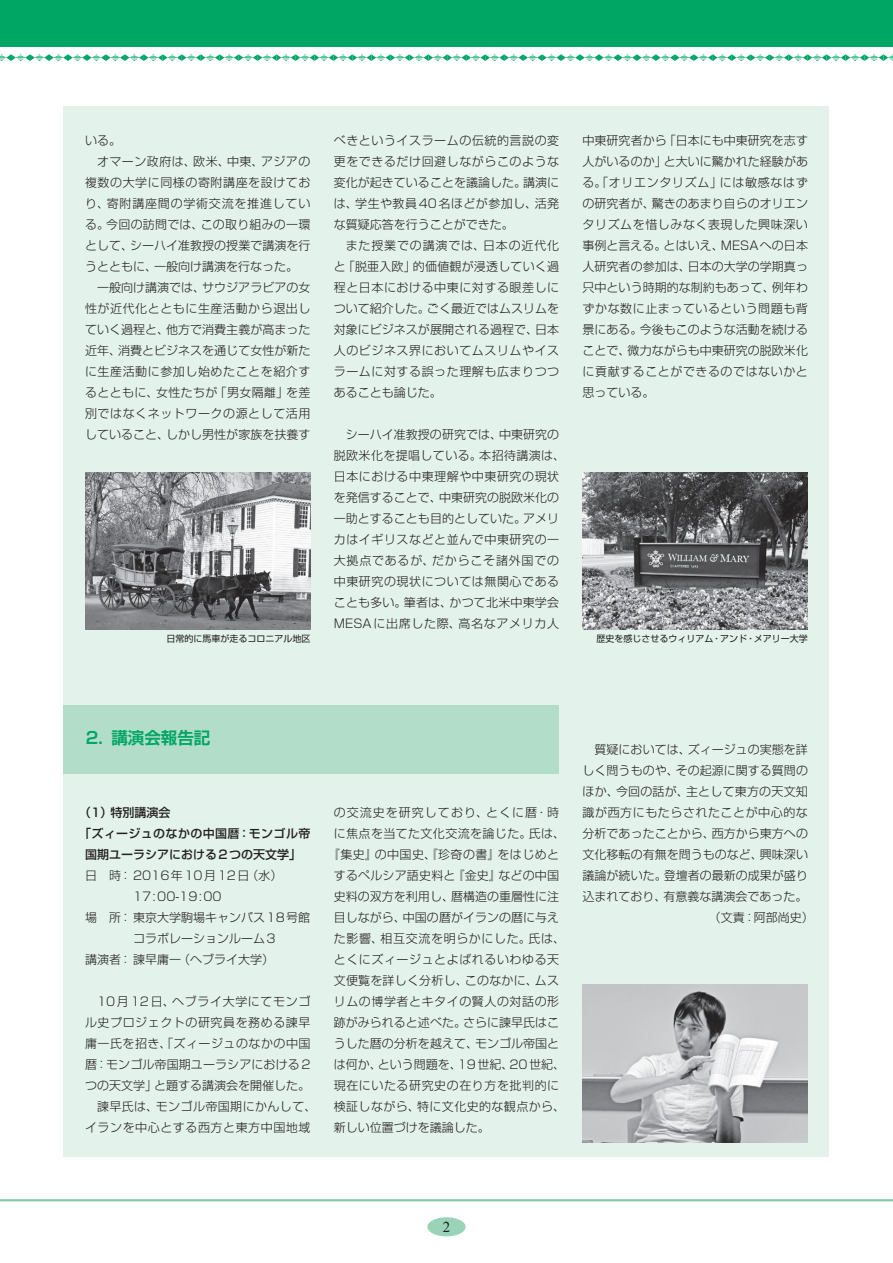
<style>
.page{position:relative;width:893px;height:1263px;background:#fff}
.page>*{position:absolute;margin:0;border:0;box-sizing:border-box;transform-origin:0 0}
.t1{font:700 16.5px "Shin Go Pro De";color:#00a664}
.t2{font:15px "Times New Roman";color:#231f20}
.t3{font:300 12px/21px "Shin Go Pro";letter-spacing:.015em;color:#231f20;text-align:justify}
.t4{font:300 12px/21px "Shin Go Pro";letter-spacing:.04em;color:#231f20;text-align:center}
.t5{font:300 12px "Shin Go Pro";letter-spacing:.045em;color:#231f20}
.t6{font:300 12px "Shin Go Pro";letter-spacing:.035em;color:#231f20}
.t7{font:300 12px "Shin Go Pro";letter-spacing:.05em;color:#231f20}
.t8{font:500 12px "Shin Go Pro";color:#231f20}
.t9{font:500 12px "Shin Go Pro";letter-spacing:.03em;color:#231f20}
.t10{font:300 12px "Shin Go Pro";letter-spacing:.065em;color:#231f20}
.t11{font:300 12px "Shin Go Pro";letter-spacing:.085em;color:#231f20}
.t12{font:300 12px "Shin Go Pro";letter-spacing:.06em;color:#231f20}
.t13{font:9px "Shin Go Pro";color:#231f20}
</style>
<div class="page">
<div style="left:427px;top:1217px;width:39px;height:19px;background:#99d3b8;border-radius:50%"></div>
<hr style="left:0;top:1199px;width:893px;height:2px;background:#7ecaa8">
<svg style="left:0;top:54px;width:893px;height:7px"></svg>
<div style="left:0;top:0;width:893px;height:47px;background:#00a664"></div>
<div style="left:64px;top:106px;width:765px;height:1051px;background:#e3f2ea"></div>
<div style="left:64px;top:706px;width:495px;height:68px;background:#b2ddc8"></div>
<img style="left:85px;top:472px;width:225px;height:157px">
<img style="left:583px;top:985px;width:225px;height:157px">
<img style="left:583px;top:472px;width:225px;height:157px">
<p class="t3" style="left:85px;top:128px;width:37px">いる。</p>
<p class="t4" style="left:97px;top:149px;width:215px">オマーン政府は、欧米、中東、アジアの</p>
<p class="t5" style="left:85px;top:172px;width:227px">複数の大学に同様の寄附講座を設けてお</p>
<p class="t10" style="left:85px;top:193px;width:227px">り、寄附講座間の学術交流を推進してい</p>
<p class="t3" style="left:85px;top:212px;width:227px">る。今回の訪問では、この取り組みの一環</p>
<p class="t3" style="left:85px;top:233px;width:227px">として、シーハイ准教授の授業で講演を行</p>
<p class="t3" style="left:85px;top:254px;width:214px">うとともに、一般向け講演を行なった。</p>
<p class="t3" style="left:97px;top:275px;width:215px">一般向け講演では、サウジアラビアの女</p>
<p class="t5" style="left:85px;top:298px;width:227px">性が近代化とともに生産活動から退出し</p>
<p class="t3" style="left:85px;top:317px;width:227px">ていく過程と、他方で消費主義が高まった</p>
<p class="t3" style="left:85px;top:338px;width:227px">近年、消費とビジネスを通じて女性が新た</p>
<p class="t5" style="left:85px;top:361px;width:227px">に生産活動に参加し始めたことを紹介す</p>
<p class="t6" style="left:85px;top:382px;width:227px">るとともに、女性たちが「男女隔離」を差</p>
<p class="t5" style="left:85px;top:403px;width:227px">別ではなくネットワークの源として活用</p>
<p class="t3" style="left:85px;top:422px;width:227px">していること、しかし男性が家族を扶養す</p>
<p class="t3" style="left:334px;top:128px;width:227px">べきというイスラームの伝統的言説の変更をできるだけ回避しながらこのような変化が起きていることを議論した。講演には、学生や教員40名ほどが参加し、活発な質疑応答を行うことができた。</p>
<p class="t3" style="left:334px;top:233px;width:227px;text-indent:12px">また授業での講演では、日本の近代化と「脱亜入欧」的価値観が浸透していく過程と日本における中東に対する眼差しについて紹介した。ごく最近ではムスリムを対象にビジネスが展開される過程で、日本人のビジネス界においてムスリムやイスラームに対する誤った理解も広まりつつあることも論じた。</p>
<p class="t4" style="left:334px;top:422px;width:233px">シーハイ准教授の研究では、中東研究の<br>脱欧米化を提唱している。本招待講演は、日本における中東理解や中東研究の現状を発信することで、中東研究の脱欧米化の一助とすることも目的としていた。アメリカはイギリスなどと並んで中東研究の一大拠点であるが、だからこそ諸外国での中東研究の現状については無関心であることも多い。筆者は、かつて北米中東学会<br>MESAに出席した際、高名なアメリカ人</p>
<p class="t3" style="left:583px;top:128px;width:227px">中東研究者から「日本にも中東研究を志す人がいるのか」と大いに驚かれた経験がある。「オリエンタリズム」には敏感なはずの研究者が、驚きのあまり自らのオリエンタリズムを惜しみなく表現した興味深い事例と言える。とはいえ、MESAへの日本人研究者の参加は、日本の大学の学期真っ只中という時期的な制約もあって、例年わずかな数に止まっているという問題も背景にある。今後もこのような活動を続けることで、微力ながらも中東研究の脱欧米化に貢献することができるのではないかと思っている。</p>
<p class="t13" style="left:166px;top:631px;width:145px">日常的に馬車が走るコロニアル地区</p>
<p class="t13" style="left:596px;top:631px;width:213px">歴史を感じさせるウィリアム・アンド・メアリー大学</p>
<h1 class="t1" style="left:86px;top:724px;width:126px">2. 講演会報告記</h1>
<p class="t8" style="left:79px;top:802px;width:93px">（1）特別講演会</p>
<p class="t9" style="left:79px;top:823px;width:233px">「ズィージュのなかの中国暦：モンゴル帝</p>
<p class="t8" style="left:85px;top:844px;width:218px">国期ユーラシアにおける2つの天文学」</p>
<p class="t12" style="left:85px;top:865px;width:199px">日　時：2016年10月12日（水）</p>
<p class="t3" style="left:133px;top:884px;width:90px">17:00-19:00</p>
<p class="t3" style="left:85px;top:905px;width:227px">場　所：東京大学駒場キャンパス18号館</p>
<p class="t3" style="left:133px;top:926px;width:144px">コラボレーションルーム3</p>
<p class="t3" style="left:85px;top:947px;width:190px">講演者：諫早庸一（ヘブライ大学）</p>
<p class="t7" style="left:97px;top:991px;width:215px">10月12日、ヘブライ大学にてモンゴ</p>
<p class="t5" style="left:85px;top:1012px;width:227px">ル史プロジェクトの研究員を務める諫早</p>
<p class="t4" style="left:85px;top:1031px;width:227px">庸一氏を招き、「ズィージュのなかの中国</p>
<p class="t3" style="left:85px;top:1052px;width:227px">暦：モンゴル帝国期ユーラシアにおける2</p>
<p class="t3" style="left:85px;top:1073px;width:226px">つの天文学」と題する講演会を開催した。</p>
<p class="t6" style="left:97px;top:1096px;width:221px">諫早氏は、モンゴル帝国期にかんして、</p>
<p class="t5" style="left:85px;top:1117px;width:227px">イランを中心とする西方と東方中国地域</p>
<p class="t11" style="left:334px;top:802px;width:227px">の交流史を研究しており、とくに暦・時</p>
<p class="t6" style="left:334px;top:823px;width:233px">に焦点を当てた文化交流を論じた。氏は、</p>
<p class="t4" style="left:328px;top:842px;width:233px">『集史』の中国史、『珍奇の書』をはじめと</p>
<p class="t3" style="left:334px;top:863px;width:227px">するペルシア語史料と『金史』などの中国</p>
<p class="t3" style="left:334px;top:884px;width:227px">史料の双方を利用し、暦構造の重層性に注</p>
<p class="t3" style="left:334px;top:905px;width:227px">目しながら、中国の暦がイランの暦に与え</p>
<p class="t7" style="left:334px;top:928px;width:233px">た影響、相互交流を明らかにした。氏は、</p>
<p class="t5" style="left:334px;top:949px;width:227px">とくにズィージュとよばれるいわゆる天</p>
<p class="t3" style="left:334px;top:968px;width:227px">文便覧を詳しく分析し、このなかに、ムス</p>
<p class="t5" style="left:334px;top:991px;width:227px">リムの博学者とキタイの賢人の対話の形</p>
<p class="t3" style="left:334px;top:1010px;width:227px">跡がみられると述べた。さらに諫早氏はこ</p>
<p class="t3" style="left:334px;top:1031px;width:227px">うした暦の分析を越えて、モンゴル帝国と</p>
<p class="t3" style="left:334px;top:1052px;width:233px">は何か、という問題を、19世紀、20世紀、</p>
<p class="t5" style="left:334px;top:1075px;width:227px">現在にいたる研究史の在り方を批判的に</p>
<p class="t6" style="left:334px;top:1096px;width:233px">検証しながら、特に文化史的な観点から、</p>
<p class="t3" style="left:334px;top:1115px;width:157px">新しい位置づけを議論した。</p>
<p class="t3" style="left:595px;top:737px;width:215px">質疑においては、ズィージュの実態を詳</p>
<p class="t3" style="left:583px;top:758px;width:227px">しく問うものや、その起源に関する質問の</p>
<p class="t3" style="left:583px;top:779px;width:227px">ほか、今回の話が、主として東方の天文知</p>
<p class="t5" style="left:583px;top:802px;width:227px">識が西方にもたらされたことが中心的な</p>
<p class="t3" style="left:583px;top:821px;width:227px">分析であったことから、西方から東方への</p>
<p class="t3" style="left:583px;top:842px;width:227px">文化移転の有無を問うものなど、興味深い</p>
<p class="t3" style="left:583px;top:863px;width:227px">議論が続いた。登壇者の最新の成果が盛り</p>
<p class="t3" style="left:583px;top:884px;width:226px">込まれており、有意義な講演会であった。</p>
<p class="t3" style="left:709px;top:905px;width:106px">（文責：阿部尚史）</p>
<p class="t2" style="left:443px;top:1217px;width:9px">2</p>
</div>
